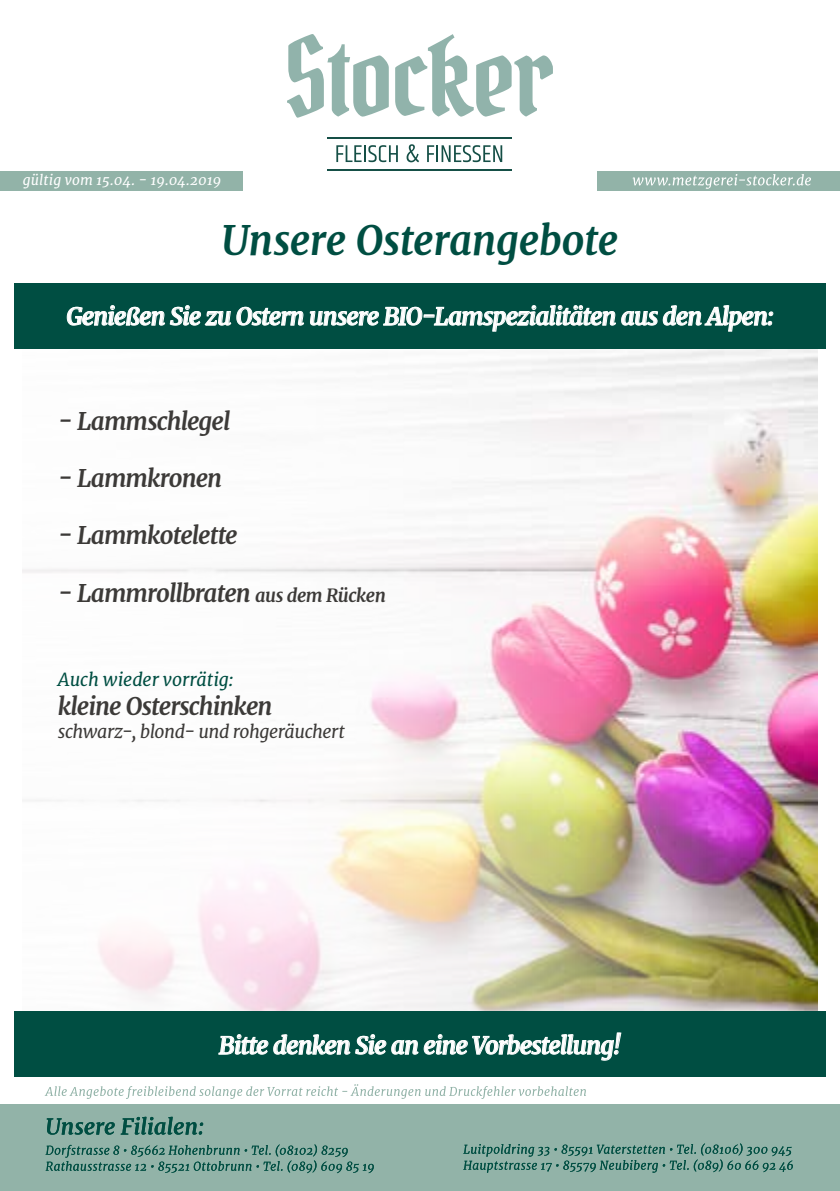
<style>
.page{position:relative;width:840px;height:1191px;background:#fff}
.page>*{position:absolute;margin:0;border:0;box-sizing:border-box;transform-origin:0 0}
.t1{font:italic 700 40px "Merriweather";letter-spacing:-.015em;color:#004e42}
.t2{font:italic 700 24px "Merriweather";letter-spacing:-.04em;color:#fff}
.t3{font:italic 700 24px "Merriweather";letter-spacing:-.04em;color:#3c3a38}
.t4{font:italic 18px "Merriweather";letter-spacing:-.03em;color:#3c3a38}
.t5{font:italic 18px "Merriweather";letter-spacing:-.01em;color:#004e42}
.t6{font:italic 14px "Merriweather";letter-spacing:.005em;color:#fff}
.s1{font-size:18px}
</style>
<div class="page">
<img style="left:23px;top:349px;width:793px;height:662px">
<div style="left:0;top:1104px;width:839px;height:87px;background:#92b3a8"></div>
<div style="left:597px;top:171px;width:242px;height:20px;background:#92b3a8"></div>
<div style="left:0;top:171px;width:242px;height:20px;background:#92b3a8"></div>
<svg style="left:45px;top:1084px;width:540px;height:14px"></svg>
<hr style="left:327px;top:137px;width:184px;height:2px;background:#154f46">
<hr style="left:327px;top:169px;width:184px;height:1px;background:#154f46">
<svg style="left:287px;top:34px;width:101px;height:84px"></svg>
<svg style="left:395px;top:34px;width:157px;height:83px"></svg>
<svg style="left:336px;top:145px;width:61px;height:17px"></svg>
<svg style="left:406px;top:144px;width:13px;height:18px"></svg>
<svg style="left:427px;top:145px;width:75px;height:17px"></svg>
<svg style="left:46px;top:1144px;width:327px;height:29px"></svg>
<svg style="left:47px;top:1116px;width:156px;height:18px"></svg>
<svg style="left:463px;top:1143px;width:329px;height:29px"></svg>
<svg style="left:632px;top:174px;width:178px;height:15px"></svg>
<div style="left:14px;top:1011px;width:811px;height:65px;background:#004e42"></div>
<div style="left:14px;top:283px;width:811px;height:66px;background:#004e42"></div>
<svg style="left:218px;top:1032px;width:403px;height:29px"></svg>
<svg style="left:67px;top:305px;width:548px;height:26px"></svg>
<svg style="left:621px;top:305px;width:151px;height:26px"></svg>
<svg style="left:58px;top:718px;width:287px;height:25px"></svg>
<p class="t6" style="left:23px;top:172px;width:200px">gültig vom 15.04. - 19.04.2019</p>
<h1 class="t1" style="left:221px;top:216px;width:398px">Unsere Osterangebote</h1>
<p class="t2" style="left:66px;top:301px;width:708px">Genießen Sie zu Ostern unsere BIO-Lamspezialitäten aus den Alpen:</p>
<p class="t3" style="left:58px;top:406px;width:174px">- Lammschlegel</p>
<p class="t3" style="left:58px;top:464px;width:166px">- Lammkronen</p>
<p class="t3" style="left:58px;top:521px;width:181px">- Lammkotelette</p>
<p class="t3" style="left:58px;top:578px;width:329px">- Lammrollbraten <span class="s1">aus dem Rücken</span></p>
<p class="t5" style="left:58px;top:668px;width:177px">Auch wieder vorrätig:</p>
<p class="t3" style="left:58px;top:691px;width:216px">kleine Osterschinken</p>
<p class="t4" style="left:58px;top:720px;width:288px">schwarz-, blond- und rohgeräuchert</p>
<p class="t2" style="left:219px;top:1030px;width:403px">Bitte denken Sie an eine Vorbestellung!</p>
</div>
